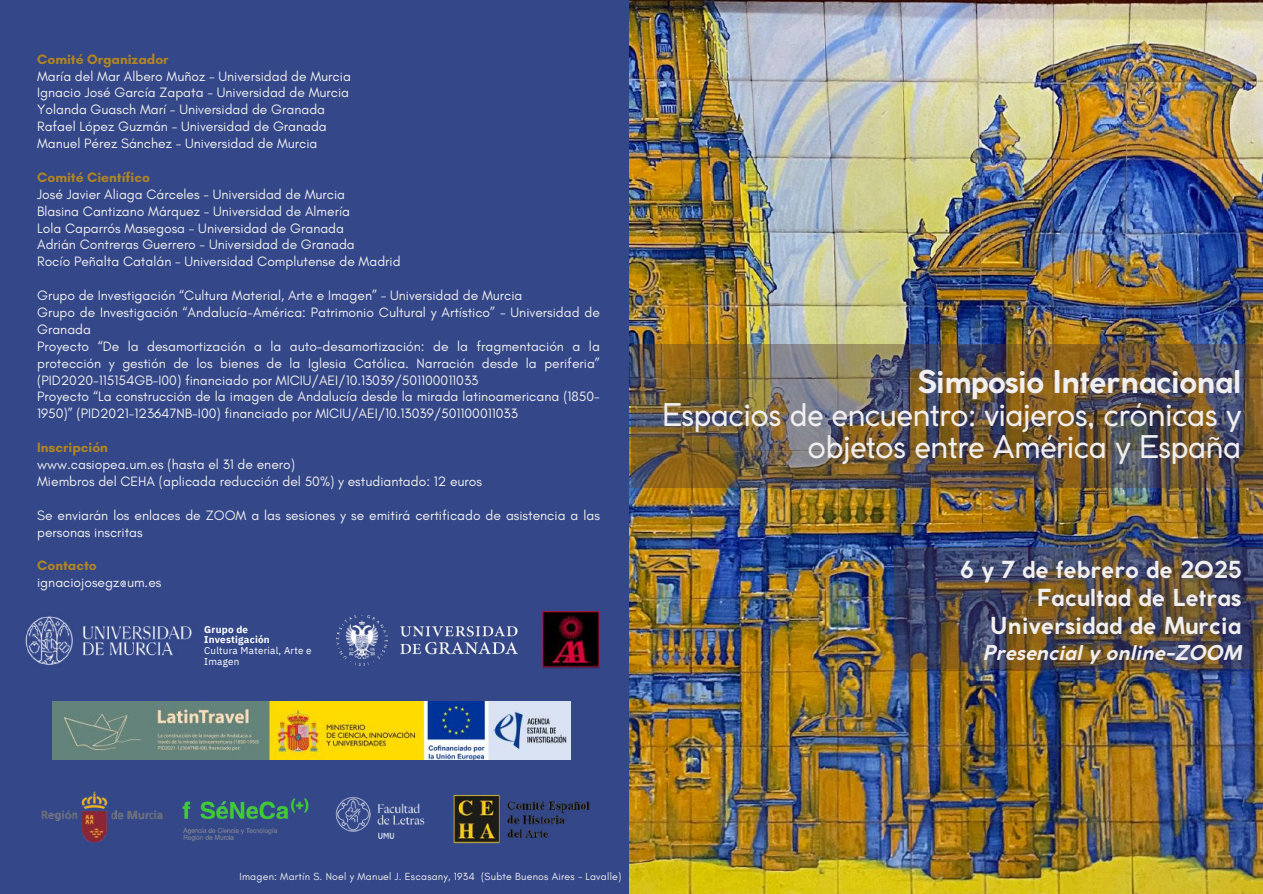
<style>
.page{position:relative;width:1263px;height:894px;background:#fff}
.page>*{position:absolute;margin:0;border:0;box-sizing:border-box;transform-origin:0 0}
.t1{font:30.9px/32.7px "Coco Gothic";letter-spacing:-.025em;color:#f1efef;text-align:right}
.t2{font:700 23.1px/28.2px "Coco Gothic";color:#f1efef;text-align:right}
.t3{font:italic 700 20.1px "Coco Gothic";color:#f1efef}
.t4{font:13.8px/16.8px "Glacial Indifference";color:#f1efef}
.t5{font:10.5px "Glacial Indifference";letter-spacing:.02em;color:#f1efef}
.t6{font:9.9px "IBM Plex Sans";letter-spacing:.02em;color:#fff}
.t7{font:700 9.9px/10.6px "IBM Plex Sans";letter-spacing:.02em;color:#fff}
.s1{font-weight:700;color:#b18522}
.s2{font-weight:700}
</style>
<div class="page">
<div style="left:0;top:0;width:1263px;height:893px;background:#334789"></div>
<img style="left:630px;top:0;width:632px;height:893px">
<img style="left:25px;top:616px;width:167px;height:49px">
<img style="left:336px;top:615px;width:182px;height:51px">
<img style="left:631px;top:344px;width:632px;height:143px">
<img style="left:895px;top:547px;width:368px;height:122px">
<img style="left:52px;top:701px;width:519px;height:58px">
<img style="left:542px;top:611px;width:58px;height:58px">
<img style="left:453px;top:795px;width:137px;height:49px">
<img style="left:335px;top:797px;width:90px;height:42px">
<img style="left:41px;top:791px;width:122px;height:52px">
<img style="left:182px;top:798px;width:127px;height:44px">
<p class="t4" style="left:37px;top:50px;width:315px"><span class="s1">Comité Organizador<br></span>María del Mar Albero Muñoz - Universidad de Murcia Ignacio José García Zapata - Universidad de Murcia Yolanda Guasch Marí - Universidad de Granada Rafael López Guzmán - Universidad de Granada Manuel Pérez Sánchez - Universidad de Murcia</p>
<p class="t4" style="left:37px;top:168px;width:365px"><span class="s1">Comité Científico<br></span>José Javier Aliaga Cárceles - Universidad de Murcia<br>Blasina Cantizano Márquez - Universidad de Almería<br>Lola Caparrós Masegosa - Universidad de Granada<br>Adrián Contreras Guerrero - Universidad de Granada<br>Rocío Peñalta Catalán - Universidad Complutense de Madrid</p>
<p class="t4" style="left:37px;top:287px;width:564px">Grupo de Investigación “Cultura Material, Arte e Imagen” - Universidad de Murcia<br>Grupo de Investigación “Andalucía-América: Patrimonio Cultural y Artístico” - Universidad de Granada<br>Proyecto “De la desamortización a la auto-desamortización: de la fragmentación a la protección y gestión de los bienes de la Iglesia Católica. Narración desde la periferia” (PID2020-115154GB-I00) financiado por MICIU/AEI/10.13039/501100011033<br>Proyecto “La construcción de la imagen de Andalucía desde la mirada latinoamericana (1850- 1950)” (PID2021-123647NB-I00) financiado por MICIU/AEI/10.13039/501100011033</p>
<p class="t4" style="left:37px;top:438px;width:446px"><span class="s1">Inscripción<br></span>www.casiopea.um.es (hasta el 31 de enero)<br>Miembros del CEHA (aplicada reducción del 50%) y estudiantado: 12 euros</p>
<p class="t4" style="left:37px;top:506px;width:564px">Se enviarán los enlaces de ZOOM a las sesiones y se emitirá certificado de asistencia a las personas inscritas</p>
<p class="t4" style="left:37px;top:557px;width:126px"><span class="s1">Contacto </span>ignaciojosegz@um.es</p>
<h3 class="t7" style="left:204px;top:623px;width:67px">Grupo de<br>Investigación</h3>
<h3 class="t6" style="left:204px;top:643px;width:109px">Cultura Material, Arte e</h3>
<h3 class="t6" style="left:204px;top:654px;width:37px">Imagen</h3>
<p class="t1" style="left:662px;top:368px;width:581px"><span class="s2">Simposio Internacional<br></span>Espacios de encuentro: viajeros, crónicas y objetos entre América y España</p>
<p class="t2" style="left:960px;top:557px;width:283px">6 y 7 de febrero de 2025<br>Facultad de Letras<br>Universidad de Murcia</p>
<p class="t3" style="left:982px;top:645px;width:261px">Presencial y online-ZOOM</p>
<p class="t5" style="left:239px;top:869px;width:383px">Imagen: Martín S. Noel y Manuel J. Escasany, 1934 (Subte Buenos Aires - Lavalle)</p>
</div>
